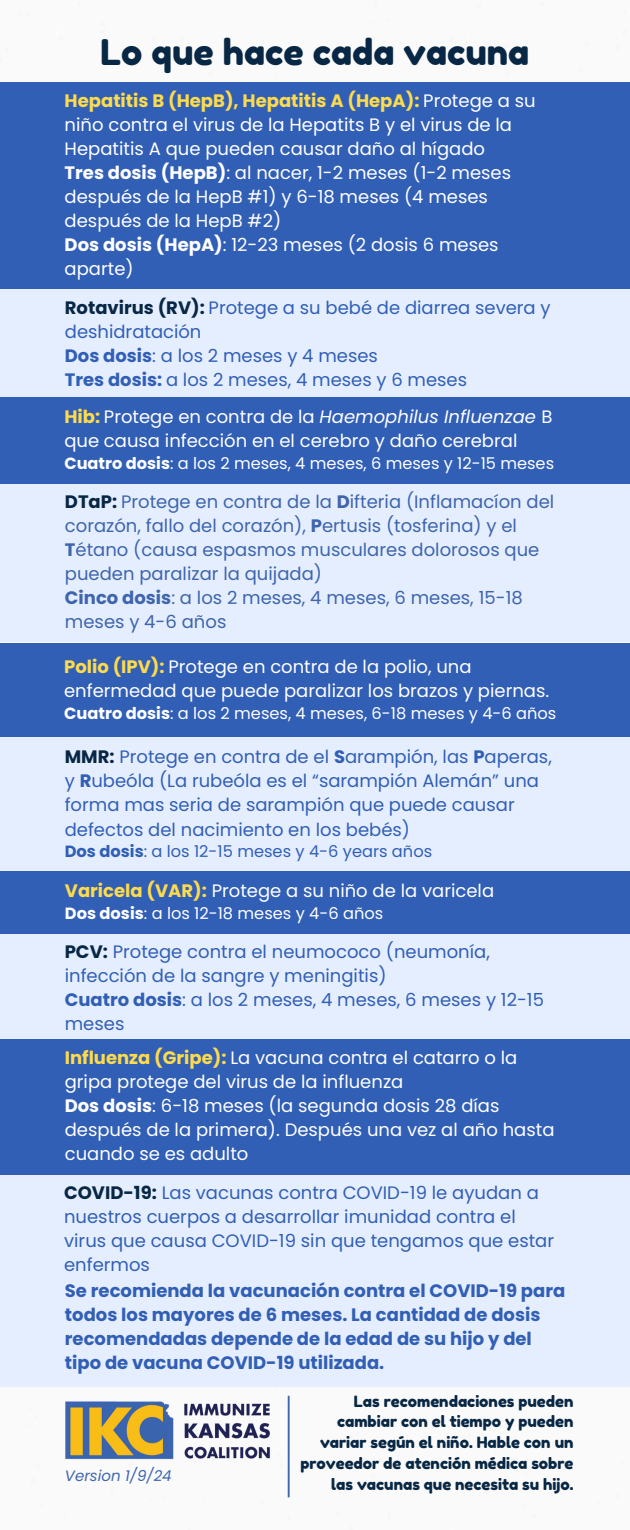
<style>
.page{position:relative;width:630px;height:1530px;background:#fff}
.page>*{position:absolute;margin:0;border:0;box-sizing:border-box;transform-origin:0 0}
.t1{font:35.5px "Fredoka One";color:#072744}
.t2{font:18px/24px "Poppins";color:#fff}
.t3{font:18px/24px "Poppins";color:#315fb6}
.t4{font:18px/24px "Poppins";color:#3e65ad}
.t5{font:700 18px/24px "Poppins";color:#315fb6}
.t6{font:16.25px "Poppins";color:#fff}
.t7{font:16.25px "Poppins";color:#315fb6}
.t8{font:15.5px/20.8px "Fredoka One";color:#072744;text-align:right}
.t9{font:italic 15px "Poppins";color:#3e65ad}
.s1{font-weight:700;color:#fddb4c}
.s2{font-weight:700}
.s3{font-weight:700;color:#072744}
.s4{font-style:italic}
</style>
<div class="page">
<img style="left:65px;top:1401px;width:206px;height:59px">
<div style="left:0;top:844px;width:630px;height:93px;background:#315fb6"></div>
<div style="left:0;top:82px;width:630px;height:215px;background:#315fb6"></div>
<div style="left:0;top:643px;width:630px;height:111px;background:#315fb6"></div>
<div style="left:0;top:290px;width:630px;height:116px;background:#e5eeff"></div>
<div style="left:0;top:482px;width:630px;height:159px;background:#e5eeff"></div>
<div style="left:0;top:397px;width:630px;height:86px;background:#315fb6"></div>
<div style="left:0;top:737px;width:630px;height:133px;background:#e5eeff"></div>
<div style="left:0;top:1040px;width:630px;height:142px;background:#315fb6"></div>
<div style="left:0;top:1175px;width:630px;height:212px;background:#e5eeff"></div>
<div style="left:0;top:934px;width:630px;height:105px;background:#e5eeff"></div>
<hr style="left:288px;top:1396px;width:2px;height:101px;background:#3e65ad">
<p class="t1" style="left:101px;top:30px;width:430px">Lo que hace cada vacuna</p>
<p class="t2" style="left:65px;top:88px;width:473px"><span class="s1">Hepatitis B (HepB), Hepatitis A (HepA):</span> Protege a su niño contra el virus de la Hepatits B y el virus de la<br>Hepatitis A que pueden causar daño al hígado</p>
<p class="t2" style="left:65px;top:160px;width:448px"><span class="s2">Tres dosis (HepB)</span>: al nacer, 1-2 meses (1-2 meses después de la HepB #1) y 6-18 meses (4 meses después de la HepB #2)</p>
<p class="t2" style="left:65px;top:232px;width:436px"><span class="s2">Dos dosis (HepA)</span>: 12-23 meses (2 dosis 6 meses aparte)</p>
<p class="t3" style="left:65px;top:296px;width:487px"><span class="s3">Rotavirus (RV):</span> Protege a su bebé de diarrea severa y deshidratación</p>
<p class="t3" style="left:65px;top:344px;width:314px"><span class="s2">Dos dosis</span>: a los 2 meses y 4 meses</p>
<p class="t3" style="left:65px;top:368px;width:404px"><span class="s2">Tres dosis:</span> a los 2 meses, 4 meses y 6 meses</p>
<p class="t2" style="left:64px;top:405px;width:490px"><span class="s1">Hib:</span> Protege en contra de la <span class="s4">Haemophilus Influenzae</span> B que causa infección en el cerebro y daño cerebral</p>
<p class="t6" style="left:64px;top:452px;width:491px"><span class="s2">Cuatro dosis</span>: a los 2 meses, 4 meses, 6 meses y 12-15 meses</p>
<p class="t4" style="left:65px;top:490px;width:491px"><span class="s3">DTaP:</span> Protege en contra de la <span class="s2">D</span>ifteria (Inflamacíon del corazón, fallo del corazón), <span class="s2">P</span>ertusis (tosferina) y el <span class="s2">T</span>étano (causa espasmos musculares dolorosos que pueden paralizar la quijada)</p>
<p class="t4" style="left:65px;top:586px;width:459px"><span class="s2">Cinco dosis</span>: a los 2 meses, 4 meses, 6 meses, 15-18 meses y 4-6 años</p>
<p class="t2" style="left:64px;top:654px;width:487px"><span class="s1">Polio (IPV):</span> Protege en contra de la polio, una enfermedad que puede paralizar los brazos y piernas.</p>
<p class="t6" style="left:64px;top:702px;width:494px"><span class="s2">Cuatro dosis</span>: a los 2 meses, 4 meses, 6-18 meses y 4-6 años</p>
<p class="t3" style="left:65px;top:744px;width:489px"><span class="s3">MMR:</span> Protege en contra de el <span class="s2">S</span>arampión, las <span class="s2">P</span>aperas, y <span class="s2">R</span>ubeóla (La rubeóla es el “sarampión Alemán” una forma mas seria de sarampión que puede causar defectos del nacimiento en los bebés)</p>
<p class="t7" style="left:65px;top:840px;width:369px"><span class="s2">Dos dosis</span>: a los 12-15 meses y 4-6 years años</p>
<p class="t2" style="left:65px;top:879px;width:431px"><span class="s1">Varicela (VAR):</span> Protege a su niño de la varicela</p>
<p class="t6" style="left:65px;top:902px;width:320px"><span class="s2">Dos dosis</span>: a los 12-18 meses y 4-6 años</p>
<p class="t3" style="left:65px;top:939px;width:427px"><span class="s3">PCV:</span> Protege contra el neumococo (neumonía, infección de la sangre y meningitis)</p>
<p class="t3" style="left:65px;top:987px;width:481px"><span class="s2">Cuatro dosis</span>: a los 2 meses, 4 meses, 6 meses y 12-15 meses</p>
<p class="t2" style="left:65px;top:1045px;width:454px"><span class="s1">Influenza (Gripe):</span> La vacuna contra el catarro o la gripa protege del virus de la influenza</p>
<p class="t2" style="left:65px;top:1093px;width:491px"><span class="s2">Dos dosis</span>: 6-18 meses (la segunda dosis 28 días después de la primera). Después una vez al año hasta cuando se es adulto</p>
<p class="t3" style="left:64px;top:1181px;width:492px"><span class="s3">COVID-19:</span> Las vacunas contra COVID-19 le ayudan a nuestros cuerpos a desarrollar imunidad contra el virus que causa COVID-19 sin que tengamos que estar enfermos</p>
<p class="t5" style="left:65px;top:1279px;width:502px">Se recomienda la vacunación contra el COVID-19 para todos los mayores de 6 meses. La cantidad de dosis recomendadas depende de la edad de su hijo y del tipo de vacuna COVID-19 utilizada.</p>
<p class="t9" style="left:65px;top:1465px;width:108px">Version 1/9/24</p>
<p class="t8" style="left:300px;top:1391px;width:275px">Las recomendaciones pueden cambiar con el tiempo y pueden variar según el niño. Hable con un proveedor de atención médica sobre las vacunas que necesita su hijo.</p>
</div>
